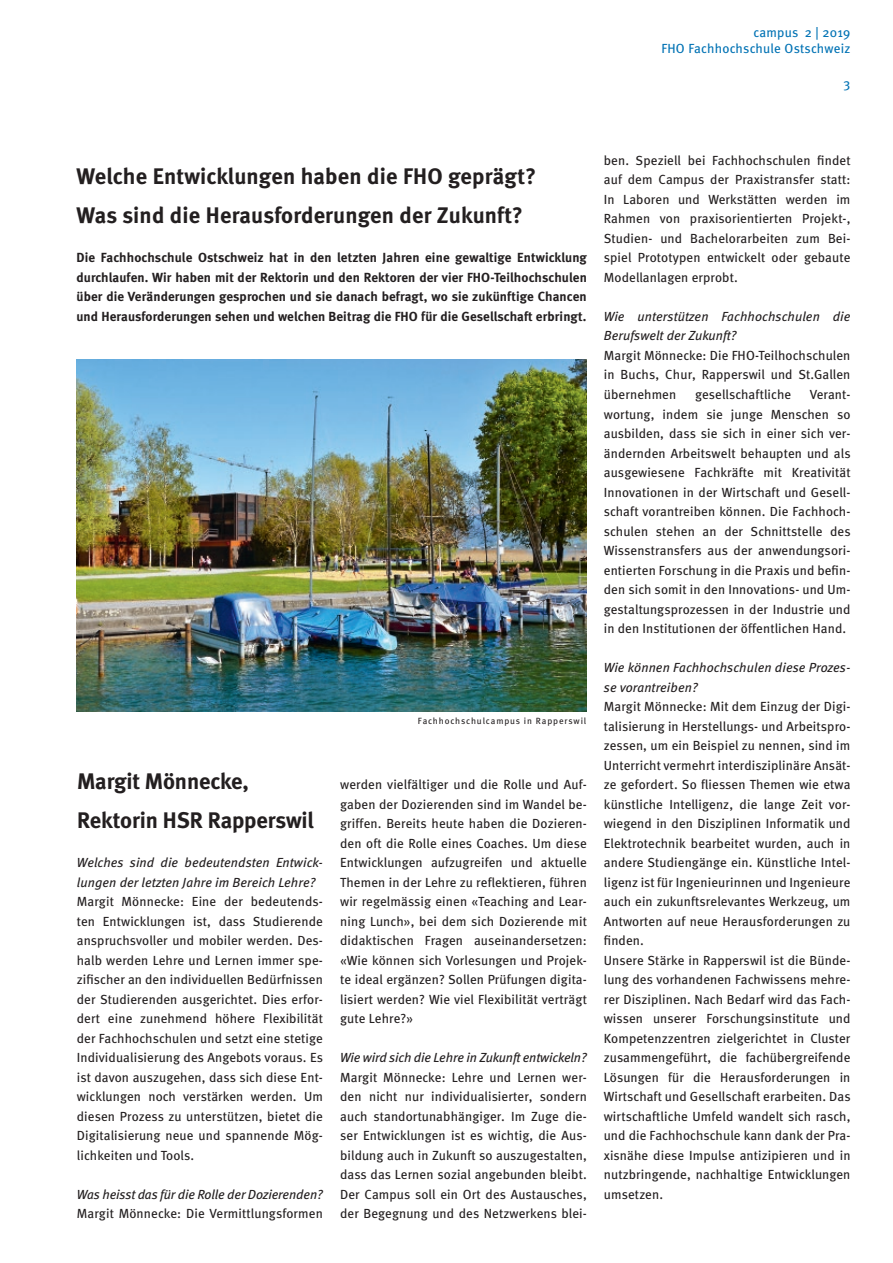
<style>
.page{position:relative;width:893px;height:1263px;background:#fff}
.page>*{position:absolute;margin:0;border:0;box-sizing:border-box;transform-origin:0 0}
.t1{font:700 22.5px/39px "Meta";color:#231f20}
.t2{font:13.2px/19.5px "Meta";letter-spacing:.01em;color:#231f20;text-align:justify}
.t3{font:700 13.2px/19.5px "Meta";letter-spacing:.01em;color:#231f20;text-align:justify}
.t4{font:italic 13.2px/19.5px "Meta";letter-spacing:.005em;color:#231f20}
.t5{font:13.2px/15.9px "Meta";letter-spacing:.02em;color:#0072b4;text-align:right}
.t6{font:13.2px "Meta Book Caps";color:#0072b4}
.t7{font:9px "Meta";letter-spacing:.1em;color:#231f20}
</style>
<div class="page">
<img style="left:77px;top:360px;width:510px;height:351px">
<p class="t5" style="left:661px;top:24px;width:191px">campus 2 | 2019<br>FHO Fachhochschule Ostschweiz</p>
<p class="t6" style="left:844px;top:76px;width:8px">3</p>
<h1 class="t1" style="left:77px;top:157px;width:461px">Welche Entwicklungen haben die FHO geprägt?<br>Was sind die Herausforderungen der Zukunft?</h1>
<p class="t3" style="left:77px;top:248px;width:512px">Die Fachhochschule Ostschweiz hat in den letzten Jahren eine gewaltige Entwicklung durchlaufen. Wir haben mit der Rektorin und den Rektoren der vier FHO-Teilhochschulen über die Veränderungen gesprochen und sie danach befragt, wo sie zukünftige Chancen und Herausforderungen sehen und welchen Beitrag die FHO für die Gesellschaft erbringt.</p>
<p class="t7" style="left:418px;top:715px;width:170px">Fachhochschulcampus in Rapperswil</p>
<h1 class="t1" style="left:77px;top:762px;width:238px">Margit Mönnecke,<br>Rektorin HSR Rapperswil</h1>
<p class="t4" style="left:77px;top:853px;width:248px">Welches sind die bedeutendsten Entwick&shy;lungen der letzten Jahre im Bereich Lehre?</p>
<p class="t2" style="left:77px;top:892px;width:248px">Margit Mönnecke: Eine der bedeutends&shy;ten Entwicklungen ist, dass Studierende anspruchsvoller und mobiler werden. Des&shy;halb werden Lehre und Lernen immer spe&shy;zifischer an den individuellen Bedürfnissen der Studierenden ausgerichtet. Dies erfor&shy;dert eine zunehmend höhere Flexibilität der Fachhochschulen und setzt eine stetige Individualisierung des Angebots voraus. Es ist davon auszugehen, dass sich diese Ent&shy;wicklungen noch verstärken werden. Um diesen Prozess zu unterstützen, bietet die Digitalisierung neue und spannende Mög&shy;lichkeiten und Tools.</p>
<p class="t4" style="left:77px;top:1184px;width:248px">Was heisst das für die Rolle der Dozierenden?</p>
<p class="t2" style="left:77px;top:1204px;width:248px">Margit Mönnecke: Die Vermittlungsformen</p>
<p class="t2" style="left:340px;top:775px;width:248px">werden vielfältiger und die Rolle und Auf&shy;gaben der Dozierenden sind im Wandel be&shy;griffen. Bereits heute haben die Dozieren&shy;den oft die Rolle eines Coaches. Um diese Entwicklungen aufzugreifen und aktuelle Themen in der Lehre zu reflektieren, führen wir regelmässig einen «Teaching and Lear&shy;ning Lunch», bei dem sich Dozierende mit didaktischen Fragen auseinandersetzen: «Wie können sich Vorlesungen und Projek&shy;te ideal ergänzen? Sollen Prüfungen digita&shy;lisiert werden? Wie viel Flexibilität verträgt gute Lehre?»</p>
<p class="t4" style="left:340px;top:1048px;width:248px">Wie wird sich die Lehre in Zukunft entwickeln?</p>
<p class="t2" style="left:340px;top:1067px;width:248px">Margit Mönnecke: Lehre und Lernen wer&shy;den nicht nur individualisierter, sondern auch standortunabhängiger. Im Zuge die&shy;ser Entwicklungen ist es wichtig, die Aus&shy;bildung auch in Zukunft so auszugestalten, dass das Lernen sozial angebunden bleibt.<br>Der Campus soll ein Ort des Austausches, der Begegnung und des Netzwerkens blei-</p>
<p class="t2" style="left:604px;top:151px;width:248px">ben. Speziell bei Fachhochschulen findet auf dem Campus der Praxistransfer statt:<br>In Laboren und Werkstätten werden im Rahmen von praxisorientierten Projekt-, Studien- und Bachelorarbeiten zum Bei&shy;spiel Prototypen entwickelt oder gebaute Modellanlagen erprobt.</p>
<p class="t4" style="left:604px;top:307px;width:248px">Wie unterstützen Fachhochschulen die<br>Berufswelt der Zukunft?</p>
<p class="t2" style="left:604px;top:346px;width:248px">Margit Mönnecke: Die FHO-Teilhochschulen in Buchs, Chur, Rapperswil und St.Gallen übernehmen</p>
<p class="t2" style="left:695px;top:385px;width:98px">gesellschaftliche</p>
<p class="t2" style="left:604px;top:385px;width:248px;text-indent:206px">Verant&shy;wortung, indem sie junge Menschen so ausbilden, dass sie sich in einer sich ver&shy;ändernden Arbeitswelt behaupten und als ausgewiesene Fachkräfte mit Kreativität Innovationen in der Wirtschaft und Gesell&shy;schaft vorantreiben können. Die Fachhoch&shy;schulen stehen an der Schnittstelle des Wissenstransfers aus der anwendungsori&shy;entierten Forschung in die Praxis und befin&shy;den sich somit in den Innovations- und Um&shy;gestaltungsprozessen in der Industrie und in den Institutionen der öffentlichen Hand.</p>
<p class="t4" style="left:604px;top:658px;width:248px">Wie können Fachhochschulen diese Prozes&shy;se vorantreiben?</p>
<p class="t2" style="left:604px;top:697px;width:248px;text-align:left">Margit Mönnecke: Mit dem Einzug der Digi&shy;talisierung in Herstellungs- und Arbeitspro&shy;zessen, um ein Beispiel zu nennen, sind im Unterricht vermehrt interdisziplinäre Ansät&shy;ze gefordert. So fliessen Themen wie etwa künstliche Intelligenz, die lange Zeit vor&shy;wiegend in den Disziplinen Informatik und Elektrotechnik bearbeitet wurden, auch in andere Studiengänge ein. Künstliche Intel&shy;ligenz ist für Ingenieurinnen und Ingenieure auch ein zukunftsrelevantes Werkzeug, um Antworten auf neue Herausforderungen zu finden.<br>Unsere Stärke in Rapperswil ist die Bünde&shy;lung des vorhandenen Fachwissens mehre&shy;rer Disziplinen. Nach Bedarf wird das Fach&shy;wissen unserer Forschungsinstitute und Kompetenzzentren zielgerichtet in Cluster zusammengeführt, die fachübergreifende Lösungen für die Herausforderungen in Wirtschaft und Gesellschaft erarbeiten. Das wirtschaftliche Umfeld wandelt sich rasch, und die Fachhochschule kann dank der Pra&shy;xisnähe diese Impulse antizipieren und in nutzbringende, nachhaltige Entwicklungen umsetzen.</p>
</div>
